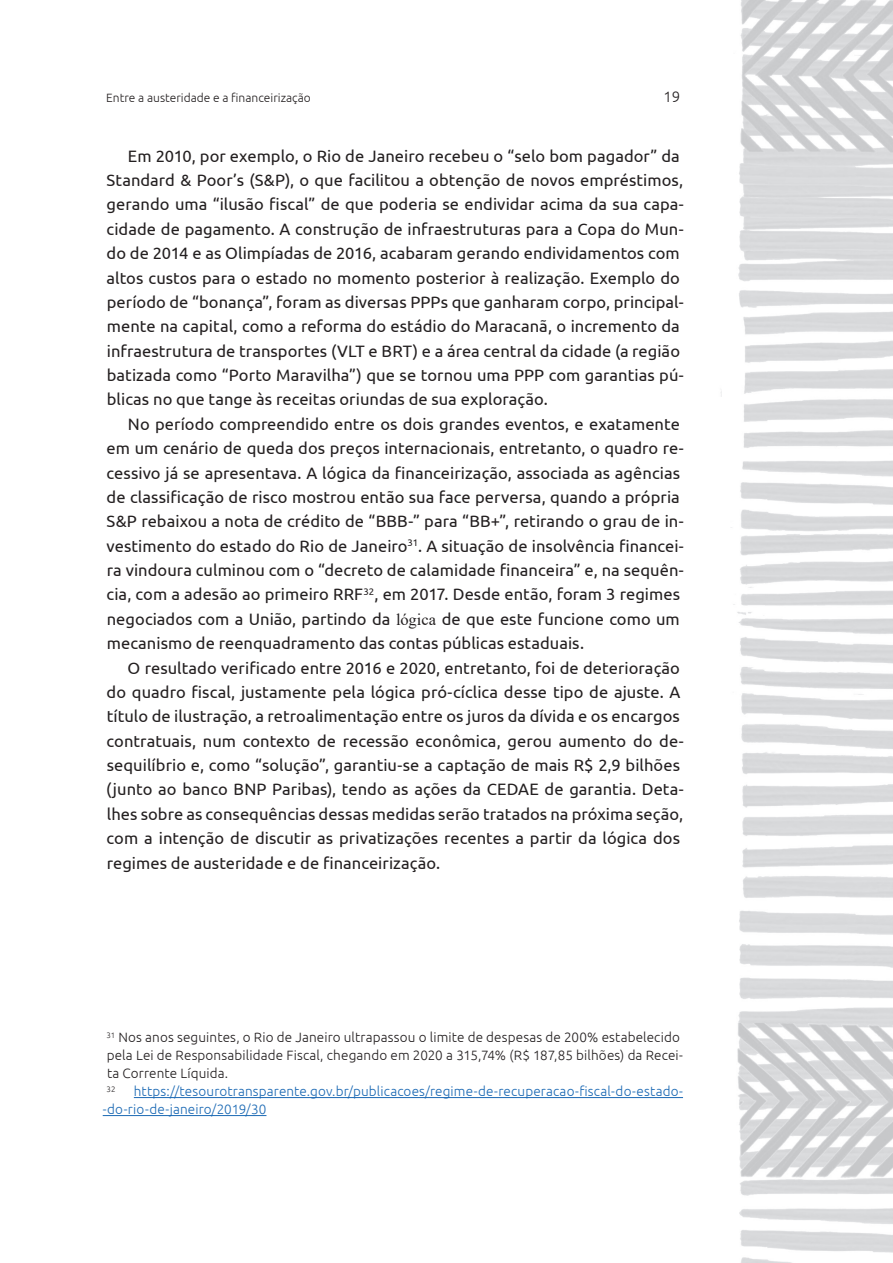
<style>
.page{position:relative;width:893px;height:1263px;background:#fff}
.page>*{position:absolute;margin:0;border:0;box-sizing:border-box;transform-origin:0 0}
.t1{font:16.5px/24.3px "Ubuntu";letter-spacing:.005em;color:#231f20}
.t2{font:300 15px "Ubuntu";color:#231f20}
.t3{font:300 13.5px/18px "Ubuntu";letter-spacing:.01em;color:#231f20}
.t4{font:300 13.5px/18px "Ubuntu";letter-spacing:.01em;color:#1b69b4}
.t5{font:300 12px "Ubuntu";color:#231f20}
.t6{font:300 7.8px "Ubuntu";color:#231f20}
.s1{font-family:"Times New Roman"}
</style>
<div class="page">
<img style="left:721px;top:0;width:172px;height:1263px">
<hr style="left:134px;top:1097px;width:549px;height:1px;background:#1b69b4">
<hr style="left:103px;top:1115px;width:163px;height:1px;background:#1b69b4">
<p class="t5" style="left:106px;top:90px;width:206px">Entre a austeridade e a financeirização</p>
<p class="t2" style="left:663px;top:87px;width:18px">19</p>
<p class="t1" style="left:107px;top:143px;width:579px;text-indent:21px">Em 2010, por exemplo, o Rio de Janeiro recebeu o “selo bom pagador” da Standard &amp; Poor’s (S&amp;P), o que facilitou a obtenção de novos empréstimos, gerando uma “ilusão fiscal” de que poderia se endividar acima da sua capa&shy;cidade de pagamento. A construção de infraestruturas para a Copa do Mun&shy;do de 2014 e as Olimpíadas de 2016, acabaram gerando endividamentos com altos custos para o estado no momento posterior à realização. Exemplo do período de “bonança”, foram as diversas PPPs que ganharam corpo, principal&shy;mente na capital, como a reforma do estádio do Maracanã, o incremento da infraestrutura de transportes (VLT e BRT) e a área central da cidade (a região batizada como “Porto Maravilha”) que se tornou uma PPP com garantias pú&shy;blicas no que tange às receitas oriundas de sua exploração.</p>
<p class="t1" style="left:107px;top:411px;width:579px;text-indent:21px">No período compreendido entre os dois grandes eventos, e exatamente em um cenário de queda dos preços internacionais, entretanto, o quadro re&shy;cessivo já se apresentava. A lógica da financeirização, associada as agências de classificação de risco mostrou então sua face perversa, quando a própria S&amp;P rebaixou a nota de crédito de “BBB-” para “BB+”, retirando o grau de in&shy;vestimento do estado do Rio de Janeiro<sup>31</sup>. A situação de insolvência financei&shy;ra vindoura culminou com o “decreto de calamidade financeira” e, na sequên&shy;cia, com a adesão ao primeiro RRF<sup>32</sup>, em 2017. Desde então, foram 3 regimes negociados com a União, partindo da <span class="s1">lógica</span> de que este funcione como um mecanismo de reenquadramento das contas públicas estaduais.</p>
<p class="t1" style="left:106px;top:655px;width:579px;text-indent:21px">O resultado verificado entre 2016 e 2020, entretanto, foi de deterioração do quadro fiscal, justamente pela lógica pró-cíclica desse tipo de ajuste. A título de ilustração, a retroalimentação entre os juros da dívida e os encargos contratuais, num contexto de recessão econômica, gerou aumento do de&shy;sequilíbrio e, como “solução”, garantiu-se a captação de mais R$ 2,9 bilhões (junto ao banco BNP Paribas), tendo as ações da CEDAE de garantia. Deta&shy;lhes sobre as consequências dessas medidas serão tratados na próxima seção, com a intenção de discutir as privatizações recentes a partir da lógica dos regimes de austeridade e de financeirização.</p>
<p class="t3" style="left:107px;top:1028px;width:578px"><sup>31</sup> Nos anos seguintes, o Rio de Janeiro ultrapassou o limite de despesas de 200% estabelecido pela Lei de Responsabilidade Fiscal, chegando em 2020 a 315,74% (R$ 187,85 bilhões) da Recei&shy;ta Corrente Líquida.</p>
<p class="t6" style="left:107px;top:1084px;width:10px">32</p>
<p class="t4" style="left:103px;top:1082px;width:582px;text-indent:31px">https://tesourotransparente.gov.br/publicacoes/regime-de-recuperacao-fiscal-do-estado--do-rio-de-janeiro/2019/30</p>
</div>
